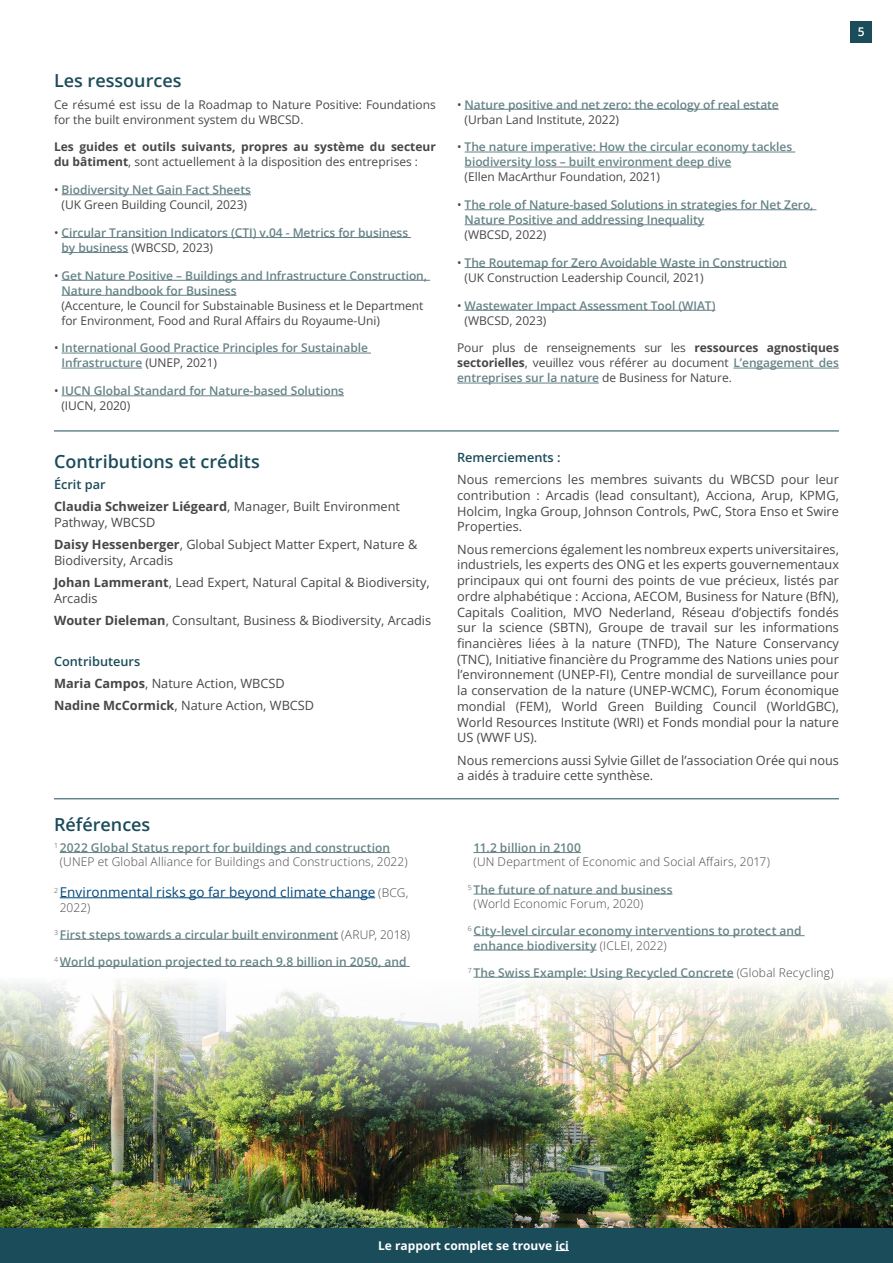
<style>
.page{position:relative;width:893px;height:1263px;background:#fff}
.page>*{position:absolute;margin:0;border:0;box-sizing:border-box;transform-origin:0 0}
.t1{font:600 18px "Open Sans";color:#1b4c5a}
.t2{font:13.5px "Open Sans";letter-spacing:.005em;color:#02477b}
.t3{font:12.75px/15.8px "Open Sans";color:#464749}
.t4{font:600 12.75px "Open Sans";color:#1b4c5a}
.t5{font:600 12px/15px "Open Sans";letter-spacing:-.005em;color:#668387}
.t6{font:12px/15px "Open Sans";letter-spacing:-.005em;color:#464749}
.t7{font:300 12px/14.4px "Open Sans";letter-spacing:.015em;color:#464749}
.t8{font:700 12px/15px "Open Sans";color:#464749}
.t9{font:700 12px "Open Sans";color:#fff}
.t10{font:600 12px "Open Sans";color:#fff}
.s1{font-weight:400}
.s2{font-weight:600;color:#668387}
.s3{font-weight:400;color:#464749}
.s4{font-weight:600;color:#1b4c5a}
.s5{font-weight:700}
.s6{font-weight:300;font-size:12px;color:#464749}
.s7{font-weight:300;color:#464749}
</style>
<div class="page">
<img style="left:0;top:977px;width:893px;height:252px">
<hr style="left:62px;top:194px;width:189px;height:1px;background:#668387">
<hr style="left:62px;top:237px;width:349px;height:1px;background:#668387">
<hr style="left:62px;top:252px;width:66px;height:1px;background:#668387">
<hr style="left:62px;top:280px;width:368px;height:1px;background:#668387">
<hr style="left:62px;top:295px;width:175px;height:1px;background:#668387">
<hr style="left:62px;top:353px;width:309px;height:1px;background:#668387">
<hr style="left:62px;top:368px;width:80px;height:1px;background:#668387">
<hr style="left:62px;top:396px;width:282px;height:1px;background:#668387">
<hr style="left:465px;top:109px;width:314px;height:1px;background:#668387">
<hr style="left:465px;top:152px;width:330px;height:1px;background:#668387">
<hr style="left:465px;top:167px;width:266px;height:1px;background:#668387">
<hr style="left:465px;top:209px;width:351px;height:1px;background:#668387">
<hr style="left:465px;top:224px;width:239px;height:1px;background:#668387">
<hr style="left:465px;top:267px;width:322px;height:1px;background:#668387">
<hr style="left:465px;top:310px;width:250px;height:1px;background:#668387">
<hr style="left:733px;top:368px;width:106px;height:1px;background:#668387">
<hr style="left:457px;top:383px;width:142px;height:1px;background:#668387">
<hr style="left:60px;top:852px;width:330px;height:1px;background:#668387">
<hr style="left:60px;top:897px;width:315px;height:1px;background:#02477b">
<hr style="left:60px;top:939px;width:278px;height:1px;background:#668387">
<hr style="left:60px;top:966px;width:350px;height:1px;background:#668387">
<hr style="left:474px;top:852px;width:107px;height:1px;background:#668387">
<hr style="left:474px;top:894px;width:198px;height:1px;background:#668387">
<hr style="left:474px;top:935px;width:331px;height:1px;background:#668387">
<hr style="left:474px;top:950px;width:123px;height:1px;background:#668387">
<hr style="left:474px;top:977px;width:260px;height:1px;background:#668387">
<hr style="left:54px;top:798px;width:785px;height:1px;background:#1b4c5a">
<hr style="left:54px;top:431px;width:785px;height:1px;background:#1b4c5a">
<div style="left:0;top:1229px;width:893px;height:34px;background:#1b4c5a"></div>
<svg style="left:555px;top:1250px;width:14px;height:1px"></svg>
<div style="left:850px;top:21px;width:22px;height:21px;background:#1b4c5a"></div>
<h1 class="t1" style="left:54px;top:68px;width:129px">Les ressources</h1>
<p class="t6" style="left:54px;top:96px;width:383px">Ce résumé est issu de la Roadmap to Nature Positive: Foundations for the built environment system du WBCSD.</p>
<p class="t8" style="left:54px;top:139px;width:383px">Les guides et outils suivants, propres au système du secteur du bâtiment<span class="s1">, sont actuellement à la disposition des entreprises :</span></p>
<p class="t6" style="left:54px;top:182px;width:198px;text-align:center">• <span class="s2">Biodiversity Net Gain Fact Sheets </span>(UK Green Building Council, 2023)</p>
<p class="t5" style="left:62px;top:225px;width:348px;text-indent:-8px"><span class="s3">•</span> Circular Transition Indicators (CTI) v.04 - Metrics for business by business <span class="s3">(WBCSD, 2023)</span></p>
<p class="t5" style="left:62px;top:268px;width:367px;text-indent:-8px"><span class="s3">•</span> Get Nature Positive – Buildings and Infrastructure Construction,<br>Nature handbook for Business</p>
<p class="t6" style="left:62px;top:298px;width:363px">(Accenture, le Council for Substainable Business et le Department for Environment, Food and Rural Affairs du Royaume-Uni)</p>
<p class="t5" style="left:62px;top:340px;width:308px;text-indent:-8px"><span class="s3">•</span> International Good Practice Principles for Sustainable<br>Infrastructure <span class="s3">(UNEP, 2021)</span></p>
<p class="t5" style="left:62px;top:383px;width:284px;text-indent:-8px"><span class="s3">•</span> IUCN Global Standard for Nature-based Solutions <span class="s3">(IUCN, 2020)</span></p>
<h1 class="t1" style="left:54px;top:449px;width:207px">Contributions et crédits</h1>
<p class="t3" style="left:54px;top:473px;width:347px;line-height:22.2px"><span class="s4">Écrit par<br></span><span class="s5">Claudia Schweizer Liégeard</span>, Manager, Built Environment</p>
<p class="t3" style="left:54px;top:511px;width:365px;line-height:22.2px">Pathway, WBCSD<br><span class="s5">Daisy Hessenberger</span>, Global Subject Matter Expert, Nature &amp;</p>
<p class="t3" style="left:54px;top:549px;width:377px;line-height:22.2px">Biodiversity, Arcadis<br><span class="s5">Johan Lammerant</span>, Lead Expert, Natural Capital &amp; Biodiversity,</p>
<p class="t3" style="left:54px;top:587px;width:379px;line-height:22.2px">Arcadis<br><span class="s5">Wouter Dieleman</span>, Consultant, Business &amp; Biodiversity, Arcadis</p>
<p class="t3" style="left:54px;top:650px;width:262px;line-height:22.2px"><span class="s4">Contributeurs<br></span><span class="s5">Maria Campos</span>, Nature Action, WBCSD<br><span class="s5">Nadine McCormick</span>, Nature Action, WBCSD</p>
<h1 class="t1" style="left:54px;top:812px;width:98px">Références</h1>
<p class="t7" style="left:60px;top:840px;width:349px;text-indent:-6px"><sup>1</sup> <span class="s2">2022 Global Status report for buildings and construction </span>(UNEP et Global Alliance for Buildings and Constructions, 2022)</p>
<p class="t2" style="left:54px;top:883px;width:356px"><sup>2</sup> Environmental risks go far beyond climate change <span class="s6">(BCG,</span></p>
<p class="t7" style="left:60px;top:900px;width:32px">2022)</p>
<p class="t5" style="left:54px;top:926px;width:358px"><sup>3</sup> First steps towards a circular built environment <span class="s7">(ARUP, 2018)</span></p>
<p class="t5" style="left:54px;top:954px;width:354px"><sup>4</sup> World population projected to reach 9.8 billion in 2050, and</p>
<p class="t10" style="left:858px;top:23px;width:8px">5</p>
<p class="t5" style="left:465px;top:97px;width:316px;text-indent:-8px"><span class="s3">•</span> Nature positive and net zero: the ecology of real estate <span class="s3">(Urban Land Institute, 2022)</span></p>
<p class="t5" style="left:465px;top:139px;width:329px;text-indent:-8px"><span class="s3">•</span> The nature imperative: How the circular economy tackles biodiversity loss – built environment deep dive</p>
<p class="t6" style="left:465px;top:169px;width:197px">(Ellen MacArthur Foundation, 2021)</p>
<p class="t5" style="left:465px;top:197px;width:350px;text-indent:-8px"><span class="s3">•</span> The role of Nature-based Solutions in strategies for Net Zero,<br>Nature Positive and addressing Inequality</p>
<p class="t6" style="left:465px;top:227px;width:83px">(WBCSD, 2022)</p>
<p class="t5" style="left:465px;top:255px;width:324px;text-indent:-8px"><span class="s3">•</span> The Routemap for Zero Avoidable Waste in Construction <span class="s3">(UK Construction Leadership Council, 2021)</span></p>
<p class="t5" style="left:465px;top:298px;width:252px;text-indent:-8px"><span class="s3">•</span> Wastewater Impact Assessment Tool (WIAT) <span class="s3">(WBCSD, 2023)</span></p>
<p class="t6" style="left:457px;top:340px;width:383px;text-align:justify">Pour plus de renseignements sur les <span class="s5">ressources agnostiques sectorielles</span>, veuillez vous référer au document <span class="s2">L’engagement des entreprises sur la nature</span> de Business for Nature.</p>
<p class="t4" style="left:457px;top:449px;width:105px">Remerciements :</p>
<p class="t3" style="left:457px;top:471px;width:383px;text-align:justify">Nous remercions les membres suivants du WBCSD pour leur contribution : Arcadis (lead consultant), Acciona, Arup, KPMG, Holcim, Ingka Group, Johnson Controls, PwC, Stora Enso et Swire Properties.</p>
<p class="t3" style="left:457px;top:541px;width:383px;text-align:justify">Nous remercions également les nombreux experts universitaires, industriels, les experts des ONG et les experts gouvernementaux principaux qui ont fourni des points de vue précieux, listés par ordre alphabétique : Acciona, AECOM, Business for Nature (BfN), Capitals Coalition, MVO Nederland, Réseau d’objectifs fondés sur la science (SBTN), Groupe de travail sur les informations financières liées à la nature (TNFD), The Nature Conservancy (TNC), Initiative financière du Programme des Nations unies pour l’environnement (UNEP-FI), Centre mondial de surveillance pour la conservation de la nature (UNEP-WCMC), Forum économique mondial (FEM), World Green Building Council (WorldGBC), World Resources Institute (WRI) et Fonds mondial pour la nature US (WWF US).</p>
<p class="t3" style="left:457px;top:752px;width:383px">Nous remercions aussi Sylvie Gillet de l’association Orée qui nous a aidés à traduire cette synthèse.</p>
<p class="t5" style="left:474px;top:840px;width:109px">11.2 billion in 2100</p>
<p class="t7" style="left:474px;top:854px;width:298px">(UN Department of Economic and Social Affairs, 2017)</p>
<p class="t5" style="left:474px;top:882px;width:200px;line-height:14.4px;text-indent:-6px"><sup>5</sup> The future of nature and business <span class="s7">(World Economic Forum, 2020)</span></p>
<p class="t5" style="left:474px;top:923px;width:330px;line-height:14.4px;text-indent:-6px"><sup>6</sup> City-level circular economy interventions to protect and enhance biodiversity <span class="s7">(ICLEI, 2022)</span></p>
<p class="t5" style="left:468px;top:964px;width:368px"><sup>7</sup> The Swiss Example: Using Recycled Concrete <span class="s7">(Global Recycling)</span></p>
<p class="t9" style="left:378px;top:1237px;width:192px">Le rapport complet se trouve ici</p>
</div>
